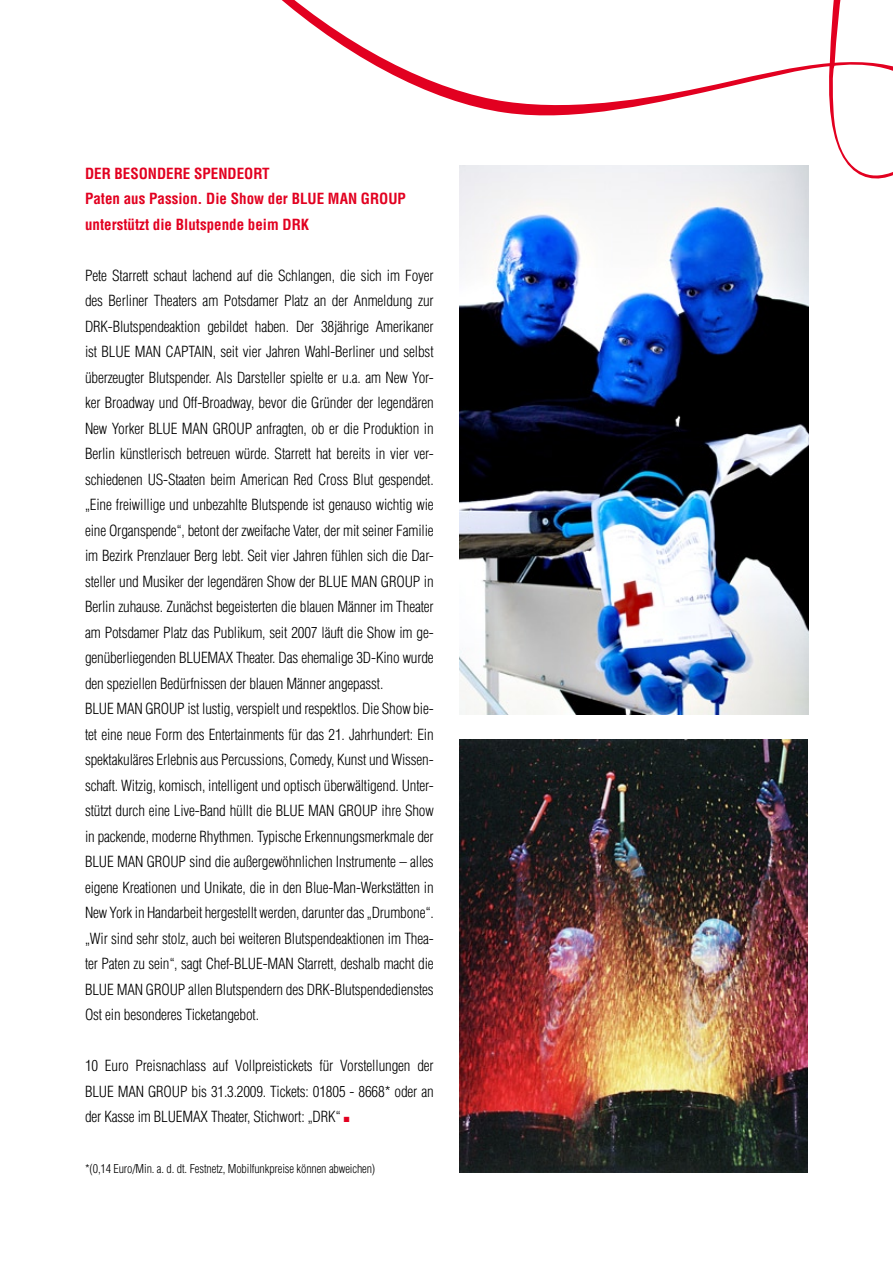
<style>
.page{position:relative;width:893px;height:1263px;background:#fff}
.page>*{position:absolute;margin:0;border:0;box-sizing:border-box;transform-origin:0 0}
.t1{font:300 condensed 15px/25.5px "Helvetica";letter-spacing:-.01em;color:#000}
.t2{font:700 condensed 15px/25.5px "Helvetica";color:#e20020}
.t3{font:300 condensed 12px "Helvetica";letter-spacing:-.01em;color:#000}
.s1{color:#e20020}
</style>
<div class="page">
<svg style="left:282px;top:0;width:611px;height:287px"></svg>
<img style="left:459px;top:166px;width:349px;height:548px">
<img style="left:459px;top:739px;width:349px;height:434px">
<p class="t2" style="left:85px;top:160px;width:216px">Der besondere Spendeort<br>Paten aus Passion. Die Show der BLUE</p>
<p class="t2" style="left:328px;top:186px;width:43px">MAN GROU</p>
<p class="t2" style="left:398px;top:186px;width:10px">P</p>
<p class="t2" style="left:85px;top:211px;width:226px">unterstützt die Blutspende beim DRK</p>
<p class="t1" style="left:85px;top:262px;width:350px">Pete Starrett schaut lachend auf die Schlangen, die sich im Foyer des Berliner Theaters am Potsdamer Platz an der Anmeldung zur DRK-Blutspendeaktion gebildet haben. Der 38jährige Amerikaner ist BLUE MAN CAPTAIN , seit vier Jahren Wahl-Berliner und selbst überzeugter Blutspender. Als Darsteller spielte er u.a. am New Yor&shy;ker Broadway und Off-Broadway, bevor die Gründer der legendären New Yorker BLUE MAN GROU P anfragten, ob er die Produktion in Berlin künstlerisch betreuen würde. Starrett hat bereits in vier ver&shy;schiedenen US-Staaten beim American Red Cross Blut gespendet. „Eine freiwillige und unbezahlte Blutspende ist genauso wichtig wie eine Organspende“, betont der zweifache Vater, der mit seiner Familie im Bezirk Prenzlauer Berg lebt. Seit vier Jahren fühlen sich die Dar&shy;steller und Musiker der legendären Show der BLUE MAN GROU P in Berlin zuhause. Zunächst begeisterten die blauen Männer im Theater am Potsdamer Platz das Publikum, seit 2007 läuft die Show im ge&shy;genüberliegenden BLUEMAX Theater. Das ehemalige 3D-Kino wurde den speziellen Bedürfnissen der blauen Männer angepasst.<br>BLUE MAN GROU P ist lustig, verspielt und respektlos. Die Show bie&shy;tet eine neue Form des Entertainments für das 21. Jahrhundert: Ein spektakuläres Erlebnis aus Percussions, Comedy, Kunst und Wissen&shy;schaft. Witzig, komisch, intelligent und optisch überwältigend. Unter&shy;stützt durch eine Live-Band hüllt die BLUE MAN GROU P ihre Show in packende, moderne Rhythmen. Typische Erkennungsmerkmale der BLUE MAN GROU P sind die außergewöhnlichen I nstrumente – alles eigene Kreationen und Unikate, die in den Blue-Man-Werkstätten in New York in Handarbeit hergestellt werden, darunter das „Drumbone“. „Wir sind sehr stolz, auch bei weiteren Blutspendeaktionen im Thea&shy;ter Paten zu sein“, sagt Chef-BLUE-MAN Starrett, deshalb macht die BLUE MAN GROU P allen Blutspendern des DRK-Blutspendedienstes Ost ein besonderes Ticketangebot.</p>
<p class="t1" style="left:85px;top:1053px;width:350px;text-align:justify">10 Euro Preisnachlass auf Vollpreistickets für Vorstellungen der BLUE MAN GROU P bis 31.3.2009. Tickets: 01805 - 8668* oder an der Kasse im BLUEMAX Theater, Stichwort: „DRK“ <span class="s1">■</span></p>
<p class="t3" style="left:85px;top:1162px;width:292px">*(0,14 Euro/Min. a. d. dt. Festnetz, Mobilfunkpreise können abweichen)</p>
</div>
